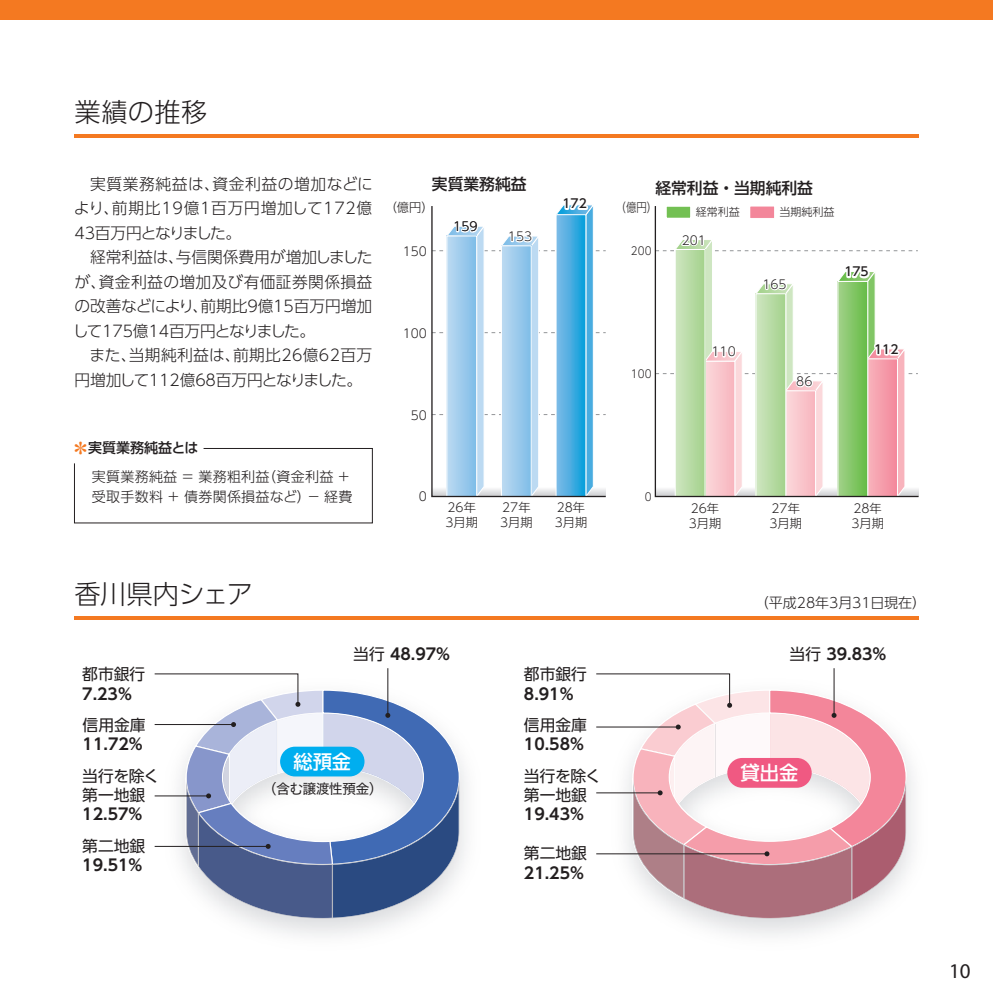
<style>
.page{position:relative;width:993px;height:993px;background:#fff}
.page>*{position:absolute;margin:0;border:0;box-sizing:border-box;transform-origin:0 0}
.t1{font:300 26.25px "UD Shin Go Pro";letter-spacing:-.025em;color:#231f20}
.t2{font:300 26.25px "UD Shin Go Pro";color:#231f20}
.t3{font:21px "Myriad Pro";color:#231f20}
.t4{font:500 19.25px "UD Shin Go Pro";color:#fff}
.t5{font:300 15.75px/24.5px "UD Shin Go Pro";letter-spacing:-.005em;color:#231f20;text-align:justify}
.t6{font:700 15.75px "UD Shin Go Pro De";color:#231f20}
.t7{font:15.75px/19.2px "UD Shin Go Pro";color:#231f20}
.t8{font:500 15.75px "UD Shin Go Pro";color:#231f20}
.t9{font:300 14px/20.3px "UD Shin Go Pro";letter-spacing:.02em;color:#231f20}
.t10{font:300 14px "UD Shin Go Pro";color:#231f20}
.t11{font:14px "Hiragino UD Sans Std W4";letter-spacing:-.05em;color:#231f20}
.t12{font:500 14px "UD Shin Go Pro";color:#231f20}
.t13{font:300 12.25px/14.7px "UD Shin Go Pro";color:#231f20}
.t14{font:500 12.25px "UD Shin Go Pro";color:#231f20}
.t15{font:300 12.25px "UD Shin Go Pro";color:#231f20;scale:.85 1}
.t16{font:300 11.03px "UD Shin Go Pro";color:#231f20}
.t17{font:300 11.03px "UD Shin Go Pro";color:#231f20;scale:.94 1}
.s1{font-size:21px;color:#f47921}
.s2{font-family:"UD Shin Go Pro";font-weight:400}
</style>
<div class="page">
<div style="left:0;top:0;width:992px;height:20px;background:#f47921"></div>
<img style="left:459px;top:785px;width:1px;height:46px">
<hr style="left:74px;top:134px;width:844px;height:4px;background:#f47921">
<hr style="left:74px;top:616px;width:844px;height:3px;background:#f47921">
<svg style="left:74px;top:448px;width:299px;height:75px"></svg>
<svg style="left:154px;top:672px;width:305px;height:246px"></svg>
<hr style="left:387px;top:668px;width:1px;height:47px;background:#231f20">
<svg style="left:596px;top:672px;width:310px;height:246px"></svg>
<hr style="left:833px;top:668px;width:1px;height:47px;background:#231f20">
<svg style="left:431px;top:205px;width:175px;height:292px"></svg>
<svg style="left:654px;top:206px;width:265px;height:291px"></svg>
<h1 class="t2" style="left:74px;top:91px;width:135px">業績の推移</h1>
<p class="t5" style="left:74px;top:171px;width:300px;text-indent:16px">実質業務純益は、資金利益の増加などにより、前期比19億1百万円増加して172億43百万円となりました。</p>
<p class="t5" style="left:73px;top:244px;width:301px;text-indent:18px">経常利益は、与信関係費用が増加しましたが、資金利益の増加及び有価証券関係損益の改善などにより、前期比9億15百万円増加して175億14百万円となりました。</p>
<p class="t5" style="left:74px;top:342px;width:299px;text-indent:15px">また、当期純利益は、前期比26億62百万円増加して112億68百万円となりました。</p>
<p class="t12" style="left:70px;top:436px;width:130px"><span class="s1">＊</span>実質業務純益とは</p>
<p class="t9" style="left:92px;top:465px;width:262px">実質業務純益 ＝ 業務粗利益（資金利益 ＋受取手数料 ＋ 債券関係損益など）－ 経費</p>
<h1 class="t1" style="left:74px;top:572px;width:180px">香川県内シェア</h1>
<p class="t8" style="left:432px;top:171px;width:96px">実質業務純益</p>
<p class="t13" style="left:384px;top:200px;width:50px">（億円）</p>
<p class="t13" style="left:402px;top:243px;width:26px">150</p>
<p class="t13" style="left:402px;top:325px;width:26px">100</p>
<p class="t13" style="left:410px;top:407px;width:18px">50</p>
<p class="t13" style="left:453px;top:218px;width:26px">159</p>
<p class="t13" style="left:508px;top:228px;width:26px">153</p>
<p class="t14" style="left:562px;top:193px;width:26px">172</p>
<p class="t13" style="left:419px;top:489px;width:10px">0</p>
<p class="t13" style="left:445px;top:499px;width:34px">26年<br>3月期</p>
<p class="t13" style="left:500px;top:499px;width:34px">27年<br>3月期</p>
<p class="t13" style="left:554px;top:499px;width:34px">28年<br>3月期</p>
<p class="t7" style="left:82px;top:664px;width:65px">都市銀行</p>
<p class="t6" style="left:82px;top:680px;width:51px">7.23%</p>
<p class="t7" style="left:83px;top:714px;width:64px">信用金庫</p>
<p class="t6" style="left:83px;top:731px;width:61px">11.72%</p>
<p class="t7" style="left:82px;top:765px;width:78px">当行を除く第一地銀</p>
<p class="t6" style="left:82px;top:801px;width:61px">12.57%</p>
<p class="t7" style="left:82px;top:835px;width:64px">第二地銀</p>
<p class="t6" style="left:82px;top:852px;width:61px">19.51%</p>
<p class="t6" style="left:353px;top:641px;width:98px"><span class="s2">当行</span> 48.97%</p>
<p class="t4" style="left:293px;top:745px;width:59px">総預金</p>
<p class="t11" style="left:263px;top:778px;width:121px">（含む譲渡性預金）</p>
<p class="t7" style="left:523px;top:664px;width:64px">都市銀行</p>
<p class="t6" style="left:523px;top:680px;width:51px">8.91%</p>
<p class="t7" style="left:523px;top:714px;width:64px">信用金庫</p>
<p class="t6" style="left:523px;top:731px;width:61px">10.58%</p>
<p class="t7" style="left:523px;top:765px;width:78px">当行を除く第一地銀</p>
<p class="t6" style="left:523px;top:801px;width:61px">19.43%</p>
<p class="t7" style="left:523px;top:843px;width:64px">第二地銀</p>
<p class="t6" style="left:523px;top:859px;width:61px">21.25%</p>
<p class="t8" style="left:655px;top:175px;width:159px">経常利益・当期純利益</p>
<p class="t15" style="left:615px;top:198px;width:51px">（億円）</p>
<p class="t16" style="left:695px;top:203px;width:46px">経常利益</p>
<p class="t16" style="left:779px;top:203px;width:57px">当期純利益</p>
<p class="t17" style="left:630px;top:241px;width:23px">200</p>
<p class="t17" style="left:630px;top:365px;width:23px">100</p>
<p class="t13" style="left:681px;top:232px;width:26px">201</p>
<p class="t13" style="left:711px;top:344px;width:26px">110</p>
<p class="t13" style="left:762px;top:276px;width:26px">165</p>
<p class="t13" style="left:796px;top:373px;width:18px">86</p>
<p class="t14" style="left:844px;top:262px;width:26px">175</p>
<p class="t14" style="left:873px;top:339px;width:26px">112</p>
<p class="t17" style="left:644px;top:488px;width:9px">0</p>
<p class="t13" style="left:688px;top:500px;width:34px">26年<br>3月期</p>
<p class="t13" style="left:769px;top:500px;width:34px">27年<br>3月期</p>
<p class="t13" style="left:851px;top:500px;width:34px">28年<br>3月期</p>
<p class="t10" style="left:754px;top:591px;width:173px">（平成28年3月31日現在）</p>
<p class="t6" style="left:789px;top:641px;width:98px"><span class="s2">当行</span> 39.83%</p>
<p class="t4" style="left:740px;top:756px;width:59px">貸出金</p>
<h2 class="t3" style="left:948px;top:957px;width:23px">10</h2>
</div>
